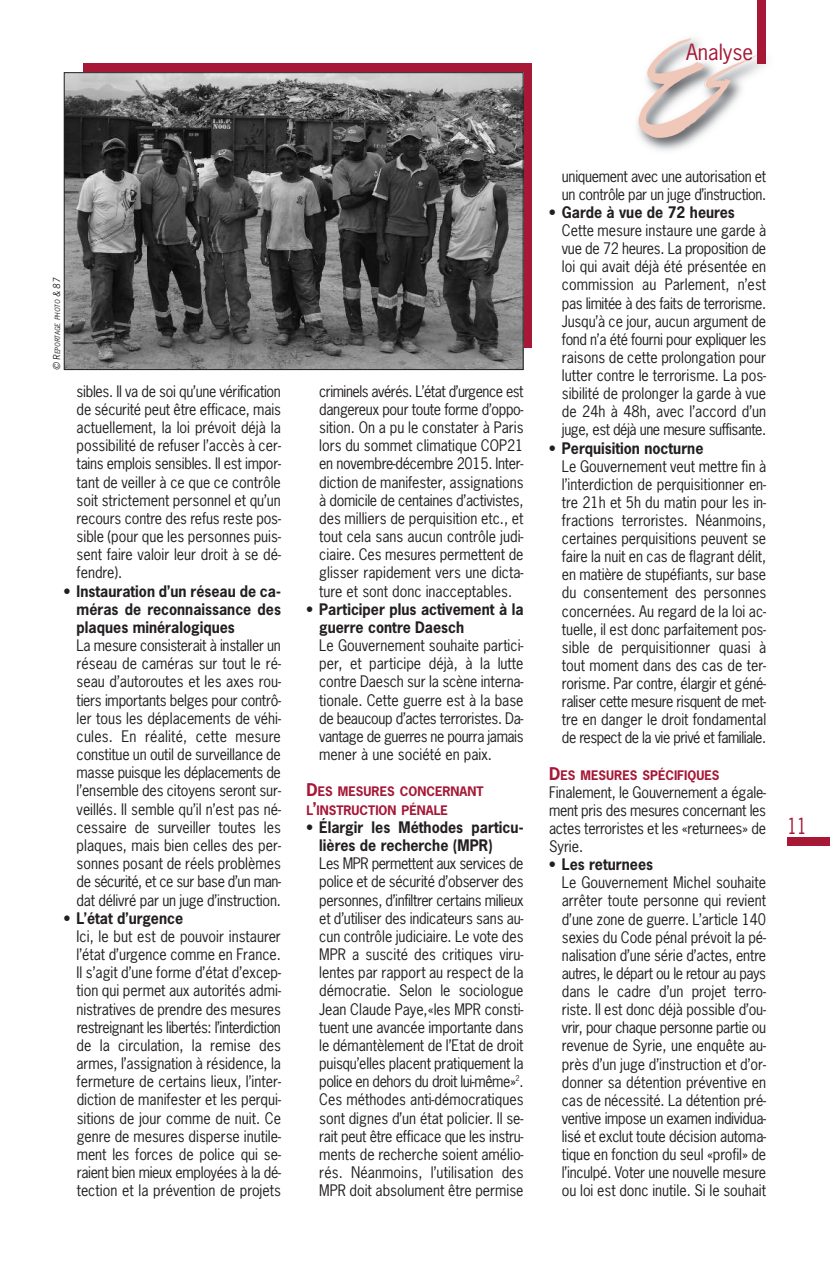
<style>
.page{position:relative;width:830px;height:1263px;background:#fff}
.page>*{position:absolute;margin:0;border:0;box-sizing:border-box;transform-origin:0 0}
.t1{font:21px "News Gothic";color:#a61836}
.t2{font:21px "News Gothic";color:#a61836;scale:.8 1}
.t3{font:15px/18.1px "News Gothic";letter-spacing:-.015em;color:#231f20;text-align:justify;scale:.95 1}
.t4{font:700 15px/18.1px "News Gothic";color:#231f20;scale:.95 1}
.t5{font:700 12.3px/18.1px "News Gothic";color:#a61836}
.t6{font:italic 6.75px "News Gothic";color:#231f20}
.s1{font-size:9px}
.s2{font-size:16.5px}
</style>
<div class="page">
<img style="left:637px;top:32px;width:129px;height:119px">
<svg style="left:638px;top:38px;width:121px;height:100px"></svg>
<div style="left:757px;top:0;width:8px;height:64px;background:#a61836"></div>
<div style="left:787px;top:838px;width:42px;height:8px;background:#a61836"></div>
<div style="left:83px;top:64px;width:448px;height:284px;background:#a61836"></div>
<img style="left:66px;top:74px;width:455px;height:294px">
<div style="left:64px;top:72px;width:459px;height:298px;border:1px solid #231f20"></div>
<h1 class="t1" style="left:685px;top:40px;width:69px">Analyse</h1>
<p class="t6" style="left:54px;top:370px;width:93px;rotate:-90deg"><span class="s1">© R</span>EPORTAGE PHOTO <span class="s1">&amp; 87</span></p>
<p class="t3" style="left:77px;top:382px;width:216px">sibles. Il va de soi qu’une vérification de sécurité peut être efficace, mais actuellement, la loi prévoit déjà la possibilité de refuser l’accès à cer&shy;tains emplois sensibles. Il est impor&shy;tant de veiller à ce que ce contrôle soit strictement personnel et qu’un recours contre des refus reste pos&shy;sible (pour que les personnes puis&shy;sent faire valoir leur droit à se dé&shy;fendre).</p>
<p class="t4" style="left:77px;top:582px;width:216px;text-align:justify;text-indent:-13px">• Instauration d’un réseau de ca&shy;méras de reconnaissance des plaques minéralogiques</p>
<p class="t3" style="left:77px;top:637px;width:216px">La mesure consisterait à installer un réseau de caméras sur tout le ré&shy;seau d’autoroutes et les axes rou&shy;tiers importants belges pour contrô&shy;ler tous les déplacements de véhi&shy;cules. En réalité, cette mesure constitue un outil de surveillance de masse puisque les déplacements de l’ensemble des citoyens seront sur&shy;veillés. Il semble qu’il n’est pas né&shy;cessaire de surveiller toutes les plaques, mais bien celles des per&shy;sonnes posant de réels problèmes de sécurité, et ce sur base d’un man&shy;dat délivré par un juge d’instruction.</p>
<p class="t4" style="left:64px;top:909px;width:127px">• L’état d’urgence</p>
<p class="t3" style="left:77px;top:928px;width:216px">Ici, le but est de pouvoir instaurer l’état d’urgence comme en France.<br>Il s’agit d’une forme d’état d’excep&shy;tion qui permet aux autorités admi&shy;nistratives de prendre des mesures restreignant les libertés: l’interdiction de la circulation, la remise des armes, l’assignation à résidence, la fermeture de certains lieux, l’inter&shy;diction de manifester et les perqui&shy;sitions de jour comme de nuit. Ce genre de mesures disperse inutile&shy;ment les forces de police qui se&shy;raient bien mieux employées à la dé&shy;tection et la prévention de projets</p>
<p class="t3" style="left:319px;top:382px;width:216px">criminels avérés. L’état d’urgence est dangereux pour toute forme d’oppo&shy;sition. On a pu le constater à Paris lors du sommet climatique COP21 en novembre-décembre 2015. Inter&shy;diction de manifester, assignations à domicile de centaines d’activistes, des milliers de perquisition etc., et tout cela sans aucun contrôle judi&shy;ciaire. Ces mesures permettent de glisser rapidement vers une dicta&shy;ture et sont donc inacceptables.</p>
<p class="t4" style="left:319px;top:600px;width:216px;text-indent:-13px">• Participer plus activement à la guerre contre Daesch</p>
<p class="t3" style="left:319px;top:637px;width:216px">Le Gouvernement souhaite partici&shy;per, et participe déjà, à la lutte contre Daesch sur la scène interna&shy;tionale. Cette guerre est à la base de beaucoup d’actes terroristes. Da&shy;vantage de guerres ne pourra jamais mener à une société en paix.</p>
<p class="t5" style="left:306px;top:783px;width:178px"><span class="s2">D</span>ES MESURES CONCERNANT<br>L<span class="s2">’</span>INSTRUCTION PÉNALE</p>
<p class="t4" style="left:319px;top:818px;width:216px;text-indent:-13px">• Élargir les Méthodes particu&shy;lières de recherche (MPR)</p>
<p class="t3" style="left:319px;top:855px;width:216px">Les MPR permettent aux services de police et de sécurité d’observer des personnes, d’infiltrer certains milieux et d’utiliser des indicateurs sans au&shy;cun contrôle judiciaire. Le vote des MPR a suscité des critiques viru&shy;lentes par rapport au respect de la démocratie. Selon le sociologue Jean Claude Paye,«les MPR consti&shy;tuent une avancée importante dans le démantèlement de l’Etat de droit puisqu’elles placent pratiquement la police en dehors du droit lui-même»<sup>2</sup>.<br>Ces méthodes anti-démocratiques sont dignes d’un état policier. Il se&shy;rait peut être efficace que les instru&shy;ments de recherche soient amélio&shy;rés. Néanmoins, l’utilisation des MPR doit absolument être permise</p>
<p class="t3" style="left:561px;top:167px;width:216px">uniquement avec une autorisation et un contrôle par un juge d’instruction.</p>
<p class="t4" style="left:549px;top:204px;width:197px">• Garde à vue de 72 heures</p>
<p class="t3" style="left:561px;top:222px;width:216px">Cette mesure instaure une garde à vue de 72 heures. La proposition de loi qui avait déjà été présentée en commission au Parlement, n’est pas limitée à des faits de terrorisme.<br>Jusqu’à ce jour, aucun argument de fond n’a été fourni pour expliquer les raisons de cette prolongation pour lutter contre le terrorisme. La pos&shy;sibilité de prolonger la garde à vue de 24h à 48h, avec l’accord d’un juge, est déjà une mesure suffisante.</p>
<p class="t4" style="left:549px;top:439px;width:164px">• Perquisition nocturne</p>
<p class="t3" style="left:561px;top:457px;width:216px">Le Gouvernement veut mettre fin à l’interdiction de perquisitionner en&shy;tre 21h et 5h du matin pour les in&shy;fractions terroristes. Néanmoins, certaines perquisitions peuvent se faire la nuit en cas de flagrant délit, en matière de stupéfiants, sur base du consentement des personnes concernées. Au regard de la loi ac&shy;tuelle, il est donc parfaitement pos&shy;sible de perquisitionner quasi à tout moment dans des cas de ter&shy;rorisme. Par contre, élargir et géné&shy;raliser cette mesure risquent de met&shy;tre en danger le droit fondamental de respect de la vie privé et familiale.</p>
<p class="t5" style="left:549px;top:766px;width:172px"><span class="s2">D</span>ES MESURES SPÉCIFIQUES</p>
<p class="t3" style="left:549px;top:783px;width:230px">Finalement, le Gouvernement a égale&shy;ment pris des mesures concernant les actes terroristes et les «returnees» de Syrie.</p>
<p class="t4" style="left:549px;top:856px;width:111px">• Les returnees</p>
<p class="t3" style="left:561px;top:874px;width:216px">Le Gouvernement Michel souhaite arrêter toute personne qui revient d’une zone de guerre. L’article 140 sexies du Code pénal prévoit la pé&shy;nalisation d’une série d’actes, entre autres, le départ ou le retour au pays dans le cadre d’un projet terro&shy;riste. Il est donc déjà possible d’ou&shy;vrir, pour chaque personne partie ou revenue de Syrie, une enquête au&shy;près d’un juge d’instruction et d’or&shy;donner sa détention préventive en cas de nécessité. La détention pré&shy;ventive impose un examen individua&shy;lisé et exclut toute décision automa&shy;tique en fonction du seul «profil» de l’inculpé. Voter une nouvelle mesure ou loi est donc inutile. Si le souhait</p>
<h1 class="t2" style="left:787px;top:814px;width:26px">11</h1>
</div>
